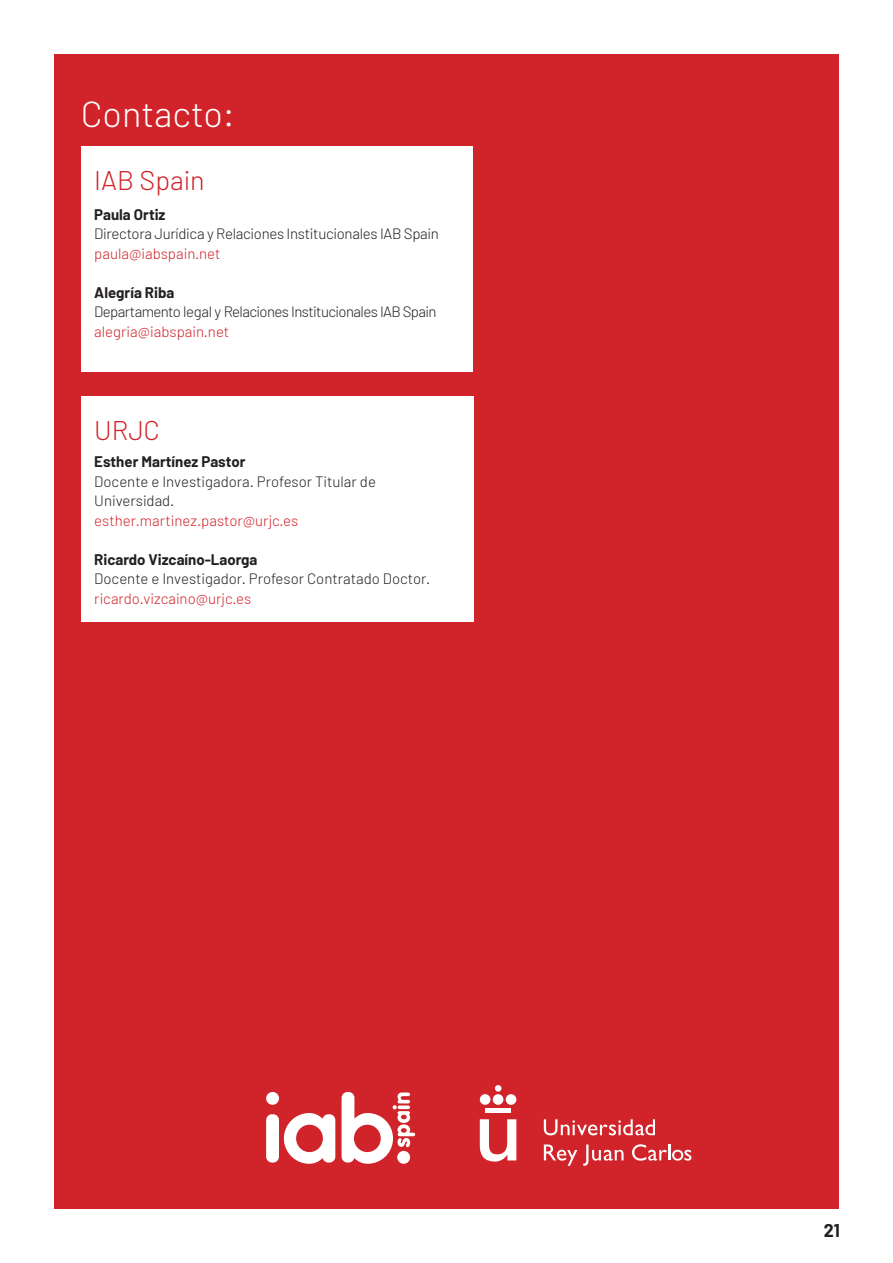
<style>
.page{position:relative;width:893px;height:1263px;background:#fff}
.page>*{position:absolute;margin:0;border:0;box-sizing:border-box;transform-origin:0 0}
.t1{font:300 36px "Barlow";color:#fff}
.t2{font:300 27px "Barlow";color:#d1232a}
.t3{font:700 18px "Barlow";color:#231f20}
.t4{font:300 15px/19.5px "Barlow";color:#231f20}
.t5{font:300 15px "Barlow";color:#d1232a}
.t6{font:700 15px "Barlow";color:#231f20}
.t7{font:300 15px "Barlow";letter-spacing:-.02em;color:#231f20}
.t8{font:300 15px "Barlow";letter-spacing:-.04em;color:#231f20}
</style>
<div class="page">
<div style="left:54px;top:54px;width:785px;height:1155px;background:#d1232a"></div>
<div style="left:266px;top:1092px;width:13px;height:13px;background:#fff;border-radius:50%"></div>
<svg style="left:266px;top:1113px;width:69px;height:51px"></svg>
<svg style="left:342px;top:1092px;width:73px;height:72px"></svg>
<svg style="left:480px;top:1119px;width:36px;height:42px"></svg>
<hr style="left:485px;top:1108px;width:26px;height:4px;background:#fff">
<svg style="left:495px;top:1085px;width:6px;height:6px"></svg>
<div style="left:480px;top:1094px;width:10px;height:11px;background:#fff;border-radius:50%"></div>
<div style="left:493px;top:1094px;width:10px;height:11px;background:#fff;border-radius:50%"></div>
<div style="left:506px;top:1094px;width:10px;height:11px;background:#fff;border-radius:50%"></div>
<svg style="left:544px;top:1119px;width:111px;height:16px"></svg>
<svg style="left:544px;top:1144px;width:33px;height:22px"></svg>
<svg style="left:583px;top:1144px;width:40px;height:22px"></svg>
<svg style="left:632px;top:1144px;width:59px;height:17px"></svg>
<div style="left:81px;top:396px;width:392px;height:226px;background:#fff"></div>
<div style="left:82px;top:146px;width:391px;height:225px;background:#fff"></div>
<h1 class="t1" style="left:81px;top:92px;width:155px">Contacto:</h1>
<h2 class="t2" style="left:94px;top:163px;width:112px">IAB Spain</h2>
<p class="t6" style="left:94px;top:205px;width:73px">Paula Ortiz</p>
<p class="t7" style="left:94px;top:225px;width:346px">Directora Jurídica y Relaciones Institucionales IAB Spain</p>
<p class="t5" style="left:94px;top:244px;width:128px">paula@iabspain.net</p>
<p class="t6" style="left:94px;top:283px;width:82px">Alegría Riba</p>
<p class="t8" style="left:94px;top:303px;width:344px">Departamento legal y Relaciones Institucionales IAB Spain</p>
<p class="t5" style="left:94px;top:322px;width:136px">alegria@iabspain.net</p>
<h2 class="t2" style="left:94px;top:414px;width:67px">URJC</h2>
<p class="t6" style="left:94px;top:453px;width:153px">Esther Martínez Pastor</p>
<p class="t4" style="left:94px;top:471px;width:283px">Docente e Investigadora. Profesor Titular de<br>Universidad.</p>
<p class="t5" style="left:94px;top:511px;width:205px">esther.martinez.pastor@urjc.es</p>
<p class="t6" style="left:94px;top:550px;width:165px">Ricardo Vizcaíno-Laorga</p>
<p class="t4" style="left:94px;top:569px;width:337px">Docente e Investigador. Profesor Contratado Doctor.</p>
<p class="t5" style="left:94px;top:589px;width:158px">ricardo.vizcaino@urjc.es</p>
<p class="t3" style="left:824px;top:1219px;width:18px">21</p>
</div>
